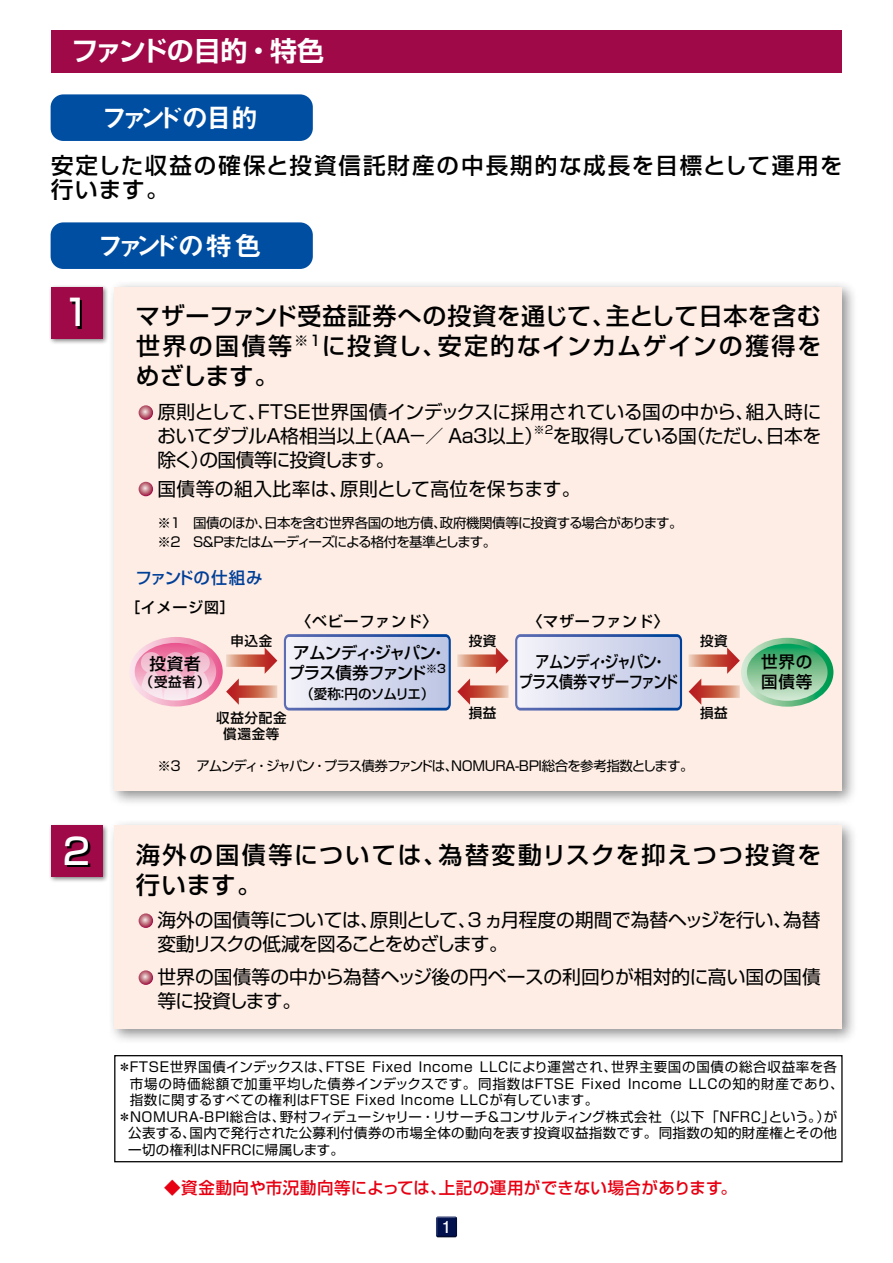
<style>
.page{position:relative;width:893px;height:1263px;background:#fff}
.page>*{position:absolute;margin:0;border:0;box-sizing:border-box;transform-origin:0 0}
.t1{font:500 36px "Shin Go Pro";color:#fff}
.t2{font:700 27px "Shin Go Pro De";letter-spacing:-.025em;color:#fff}
.t3{font:27px "Midashi Go Pro MB31";letter-spacing:-.185em;color:#fff}
.t4{font:27px "Midashi Go Pro MB31";letter-spacing:-.14em;color:#fff}
.t5{font:500 24px/30px "Shin Go Pro";letter-spacing:.065em;color:#000;text-align:justify}
.t6{font:500 24px/30px "Shin Go Pro";letter-spacing:.085em;color:#000}
.t7{font:500 22.5px/24px "Shin Go Pro";letter-spacing:.085em;color:#000}
.t8{font:18.75px/24px "Shin Go Pro";letter-spacing:-.01em;color:#000}
.t9{font:18.75px/24px "Shin Go Pro";letter-spacing:-.03em;color:#000}
.t10{font:18.75px "Shin Go Pro";letter-spacing:-.04em;color:#000}
.t11{font:500 16.5px "Shin Go Pro";letter-spacing:.02em;color:#e60012}
.t12{font:500 16.5px/19.5px "Shin Go Pro";letter-spacing:-.045em;color:#000;text-align:center}
.t13{font:500 16.5px/19.5px "Shin Go Pro";letter-spacing:-.045em;color:#000;text-align:center;scale:.85 1}
.t14{font:500 16.5px "Shin Go Pro";letter-spacing:.01em;color:#003f98}
.t15{font:700 16.5px "Futo Go B101 Pro";color:#fff}
.t16{font:500 15px "Shin Go Pro";letter-spacing:.05em;color:#000}
.t17{font:13.5px "Shin Go Pro";letter-spacing:.025em;color:#000}
.t18{font:13.5px "Shin Go Pro";letter-spacing:.05em;color:#000}
.t19{font:13.5px/19.2px "Shin Go Pro";letter-spacing:-.055em;color:#000}
.t20{font:13.5px "Shin Go Pro";letter-spacing:-.07em;color:#000}
.t21{font:13.5px "Shin Go Pro";letter-spacing:.045em;color:#000}
.t22{font:500 13.5px/16.5px "Shin Go Pro";letter-spacing:.05em;color:#000;text-align:center}
.t23{font:500 13.5px "Shin Go Pro";letter-spacing:-.065em;color:#000}
.t24{font:11.25px "Shin Go Pro";color:#000}
</style>
<div class="page">
<div style="left:436px;top:1215px;width:23px;height:24px;background:#000;opacity:.75"></div>
<div style="left:49px;top:285px;width:60px;height:60px;background:#000;opacity:.5"></div>
<div style="left:51px;top:287px;width:51px;height:51px;background:#9f0948"></div>
<div style="left:51px;top:30px;width:791px;height:42px;background:#9f0948"></div>
<div style="left:108px;top:280px;width:750px;height:527px;background:#000;opacity:.45"></div>
<div style="left:115px;top:287px;width:727px;height:504px;background:#fdede4"></div>
<svg style="left:284px;top:634px;width:167px;height:76px;background:#c9d0e8"></svg>
<svg style="left:515px;top:634px;width:167px;height:76px;background:#c9d0e8"></svg>
<svg style="left:457px;top:647px;width:52px;height:58px"></svg>
<svg style="left:689px;top:638px;width:144px;height:69px"></svg>
<svg style="left:130px;top:637px;width:147px;height:69px"></svg>
<div style="left:108px;top:818px;width:750px;height:227px;background:#000;opacity:.45"></div>
<div style="left:115px;top:825px;width:727px;height:204px;background:#fdede4"></div>
<div style="left:51px;top:94px;width:262px;height:47px;background:#004ea2;border-radius:13px"></div>
<div style="left:51px;top:222px;width:262px;height:47px;background:#004ea2;border-radius:13px"></div>
<div style="left:114px;top:1055px;width:729px;height:107px;border:1px solid #000"></div>
<div style="left:49px;top:823px;width:60px;height:60px;background:#000;opacity:.5"></div>
<div style="left:51px;top:825px;width:51px;height:51px;background:#9f0948"></div>
<svg style="left:139px;top:405px;width:14px;height:15px"></svg>
<svg style="left:139px;top:482px;width:14px;height:14px"></svg>
<svg style="left:139px;top:913px;width:14px;height:15px"></svg>
<svg style="left:139px;top:970px;width:14px;height:15px"></svg>
<svg style="left:72px;top:300px;width:10px;height:29px"></svg>
<svg style="left:67px;top:838px;width:23px;height:29px"></svg>
<h2 class="t2" style="left:71px;top:29px;width:254px">ファンドの目的・特色</h2>
<h2 class="t3" style="left:101px;top:96px;width:158px">ファンドの目的</h2>
<p class="t7" style="left:51px;top:150px;width:793px">安定した収益の確保と投資信託財産の中長期的な成長を目標として運用を行います。</p>
<h1 class="t1" style="left:63px;top:283px;width:29px">1</h1>
<h2 class="t4" style="left:97px;top:224px;width:166px">ファンドの特色</h2>
<p class="t5" style="left:136px;top:298px;width:687px">マザーファンド受益証券への投資を通じて、主として日本を含む世界の国債等<sup>※１</sup>に投資し、安定的なインカムゲインの獲得をめざします。</p>
<p class="t8" style="left:157px;top:398px;width:666px">原則として、FTSE世界国債インデックスに採用されている国の中から、組入時においてダブルA格相当以上（AA－／ Aa3以上）</p>
<p class="t24" style="left:534px;top:421px;width:23px">※２</p>
<p class="t10" style="left:553px;top:421px;width:270px">を取得している国（ただし、日本を</p>
<p class="t8" style="left:157px;top:444px;width:425px;line-height:28.2px">除く）の国債等に投資します。<br>国債等の組入比率は、原則として高位を保ちます。</p>
<p class="t19" style="left:157px;top:511px;width:527px">※１　国債のほか、日本を含む世界各国の地方債、政府機関債等に投資する場合があります。※２　S&amp;Pまたはムーディーズによる格付を基準とします。</p>
<p class="t14" style="left:136px;top:564px;width:129px">ファンドの仕組み</p>
<p class="t16" style="left:125px;top:595px;width:111px">［イメージ図］</p>
<p class="t16" style="left:296px;top:609px;width:143px">〈ベビーファンド〉</p>
<p class="t12" style="left:149px;top:652px;width:53px">投資者</p>
<p class="t22" style="left:140px;top:672px;width:72px">（受益者）</p>
<p class="t22" style="left:230px;top:631px;width:43px">申込金</p>
<p class="t22" style="left:469px;top:631px;width:29px">投資</p>
<p class="t12" style="left:288px;top:641px;width:160px">アムンディ・ジャパン・プラス債券ファンド<sup>※3</sup></p>
<p class="t23" style="left:300px;top:683px;width:135px">（愛称：円のソムリエ）</p>
<p class="t22" style="left:216px;top:708px;width:72px">収益分配金償還金等</p>
<p class="t22" style="left:469px;top:703px;width:29px">損益</p>
<p class="t16" style="left:527px;top:609px;width:143px">〈マザーファンド〉</p>
<p class="t13" style="left:519px;top:650px;width:189px">アムンディ・ジャパン・<br>プラス債券マザーファンド</p>
<p class="t20" style="left:157px;top:755px;width:538px">※3 　アムンディ・ジャパン・プラス債券ファンドは、NOMURA-BPI総合を参考指数とします。</p>
<p class="t22" style="left:700px;top:631px;width:29px">投資</p>
<p class="t22" style="left:700px;top:703px;width:29px">損益</p>
<p class="t12" style="left:761px;top:650px;width:53px;text-align:left">世界の国債等</p>
<h1 class="t1" style="left:63px;top:821px;width:29px">2</h1>
<p class="t6" style="left:136px;top:836px;width:687px">海外の国債等については、為替変動リスクを抑えつつ投資を行います。</p>
<p class="t9" style="left:157px;top:906px;width:665px">海外の国債等については、原則として、3ヵ月程度の期間で為替ヘッジを行い、為替変動リスクの低減を図ることをめざします。</p>
<p class="t8" style="left:157px;top:962px;width:665px">世界の国債等の中から為替ヘッジ後の円ベースの利回りが相対的に高い国の国債等に投資します。</p>
<p class="t18" style="left:118px;top:1056px;width:721px">＊FTSE世界国債インデックスは、FTSE Fixed Income LLCにより運営され、世界主要国の国債の総合収益率を各</p>
<p class="t18" style="left:130px;top:1073px;width:715px">市場の時価総額で加重平均した債券インデックスです。同指数はFTSE Fixed Income LLCの知的財産であり、</p>
<p class="t21" style="left:130px;top:1089px;width:470px">指数に関するすべての権利はFTSE Fixed Income LLCが有しています。</p>
<p class="t17" style="left:118px;top:1106px;width:721px">＊NOMURA-BPI総合は、野村フィデューシャリー・リサーチ＆コンサルティング株式会社（以下「NFRC」という。）が</p>
<p class="t17" style="left:128px;top:1122px;width:710px">公表する、国内で発行された公募利付債券の市場全体の動向を表す投資収益指数です。同指数の知的財産権とその他</p>
<p class="t17" style="left:128px;top:1139px;width:217px">一切の権利はNFRCに帰属します。</p>
<p class="t11" style="left:164px;top:1174px;width:574px">◆資金動向や市況動向等によっては、上記の運用ができない場合があります。</p>
<p class="t15" style="left:442px;top:1214px;width:11px">1</p>
</div>
